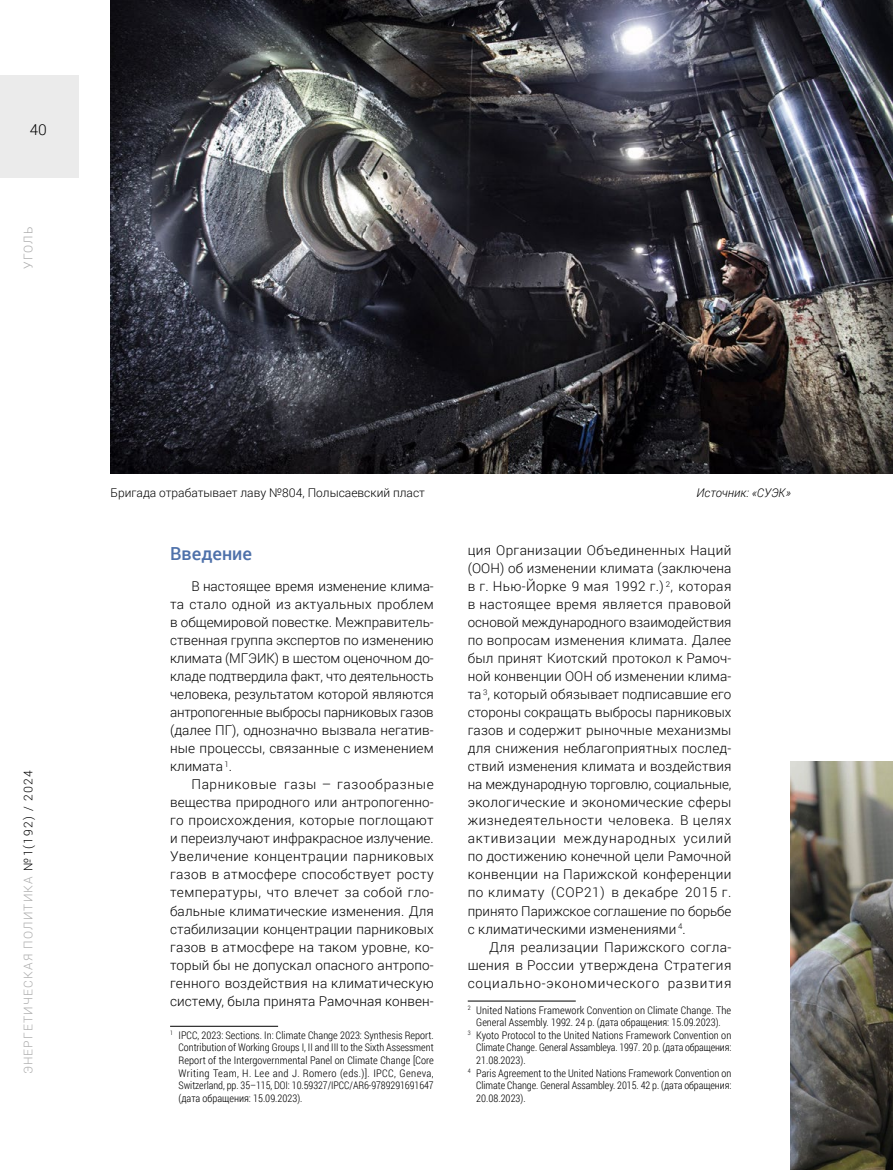
<style>
.page{position:relative;width:893px;height:1170px;background:#fff}
.page>*{position:absolute;margin:0;border:0;box-sizing:border-box;transform-origin:0 0}
.t1{font:500 18px "Roboto";color:#4e71aa}
.t2{font:300 15px "Roboto";color:#000}
.t3{font:300 13.5px/18px "Roboto";letter-spacing:.01em;color:#000;text-align:justify}
.t4{font:300 12px "Roboto";color:#000}
.t5{font:300 12px "Roboto";letter-spacing:.1em;color:#aaa}
.t6{font:italic 300 12px "Roboto";color:#000}
.t7{font:300 12px "Roboto";letter-spacing:.09em;color:#a8a8a8}
.t8{font:300 10.5px/12.6px "Roboto Condensed";color:#000;text-align:justify}
.s1{color:#000}
</style>
<div class="page">
<div style="left:0;top:76px;width:79px;height:102px;background:#ebebeb"></div>
<hr style="left:468px;top:1000px;width:108px;height:1px;background:#000">
<hr style="left:170px;top:1025px;width:108px;height:1px;background:#000">
<img style="left:111px;top:0;width:782px;height:473px">
<img style="left:791px;top:761px;width:102px;height:408px">
<p class="t2" style="left:30px;top:119px;width:19px">40</p>
<p class="t7" style="left:20px;top:269px;width:44px;rotate:-90deg">УГОЛЬ</p>
<p class="t5" style="left:20px;top:1074px;width:305px;rotate:-90deg">ЭНЕРГЕТИЧЕСКАЯ ПОЛИТИКА <span class="s1">№1(192) / 2024</span></p>
<p class="t4" style="left:111px;top:484px;width:316px">Бригада отрабатывает лаву №804, Полысаевский пласт</p>
<p class="t6" style="left:697px;top:484px;width:96px">Источник: «СУЭК»</p>
<h1 class="t1" style="left:170px;top:540px;width:83px">Введение</h1>
<p class="t3" style="left:170px;top:577px;width:265px;text-indent:21px">В настоящее время изменение клима&shy;та стало одной из актуальных проблем в общемировой повестке. Межправитель&shy;ственная группа экспертов по изменению климата (МГЭИК) в шестом оценочном до&shy;кладе подтвердила факт, что деятельность человека, результатом которой являются антропогенные выбросы парниковых газов (далее ПГ), однозначно вызвала негатив&shy;ные процессы, связанные с изменением климата <sup>1</sup>.</p>
<p class="t3" style="left:170px;top:775px;width:265px;text-indent:21px">Парниковые газы – газообразные вещества природного или антропогенно&shy;го происхождения, которые поглощают и переизлучают инфракрасное излучение.<br>Увеличение концентрации парниковых газов в атмосфере способствует росту температуры, что влечет за собой гло&shy;бальные климатические изменения. Для стабилизации концентрации парниковых газов в атмосфере на таком уровне, ко&shy;торый бы не допускал опасного антропо&shy;генного воздействия на климатическую систему, была принята Рамочная конвен-</p>
<p class="t8" style="left:179px;top:1028px;width:257px;text-indent:-9px"><sup>1</sup> IPCC, 2023: Sections. In: Climate Change 2023: Synthesis Report.<br>Contribution of Working Groups I, II and III to the Sixth Assessment Report of the Intergovernmental Panel on Climate Change [Core Writing Team, H. Lee and J. Romero (eds.)]. IPCC, Geneva, Switzerland, pp. 35–115, DOI: 10.59327/IPCC/AR6-9789291691647 (дата обращения: 15.09.2023).</p>
<p class="t3" style="left:468px;top:541px;width:265px">ция Организации Объединенных Наций (ООН) об изменении климата (заключена в г. Нью-Йорке 9 мая 1992 г.) <sup>2</sup>, которая в настоящее время является правовой основой международного взаимодействия по вопросам изменения климата. Далее был принят Киотский протокол к Рамоч&shy;ной конвенции ООН об изменении клима&shy;та <sup>3</sup>, который обязывает подписавшие его стороны сокращать выбросы парниковых газов и содержит рыночные механизмы для снижения неблагоприятных послед&shy;ствий изменения климата и воздействия на международную торговлю, социальные, экологические и экономические сферы жизнедеятельности человека. В целях активизации международных усилий по достижению конечной цели Рамочной конвенции на Парижской конференции по климату (COP21) в декабре 2015 г. принято Парижское соглашение по борьбе с климатическими изменениями <sup>4</sup>.</p>
<p class="t3" style="left:468px;top:937px;width:265px;text-indent:21px">Для реализации Парижского согла&shy;шения в России утверждена Стратегия социально-экономического развития</p>
<p class="t8" style="left:468px;top:1003px;width:265px"><sup>2</sup> United Nations Framework Convention on Climate Change. The</p>
<p class="t8" style="left:476px;top:1015px;width:246px">General Assembly. 1992. 24 p. (дата обращения: 15.09.2023).</p>
<p class="t8" style="left:468px;top:1028px;width:265px"><sup>3</sup> Kyoto Protocol to the United Nations Framework Convention on</p>
<p class="t8" style="left:476px;top:1040px;width:257px">Climate Change. General Assambleya. 1997. 20 p. (дата обращения:</p>
<p class="t8" style="left:476px;top:1053px;width:51px">21.08.2023).</p>
<p class="t8" style="left:468px;top:1066px;width:265px"><sup>4</sup> Paris Agreement to the United Nations Framework Convention on</p>
<p class="t8" style="left:476px;top:1078px;width:257px">Climate Change. General Assambley. 2015. 42 p. (дата обращения:</p>
<p class="t8" style="left:476px;top:1091px;width:51px">20.08.2023).</p>
</div>
